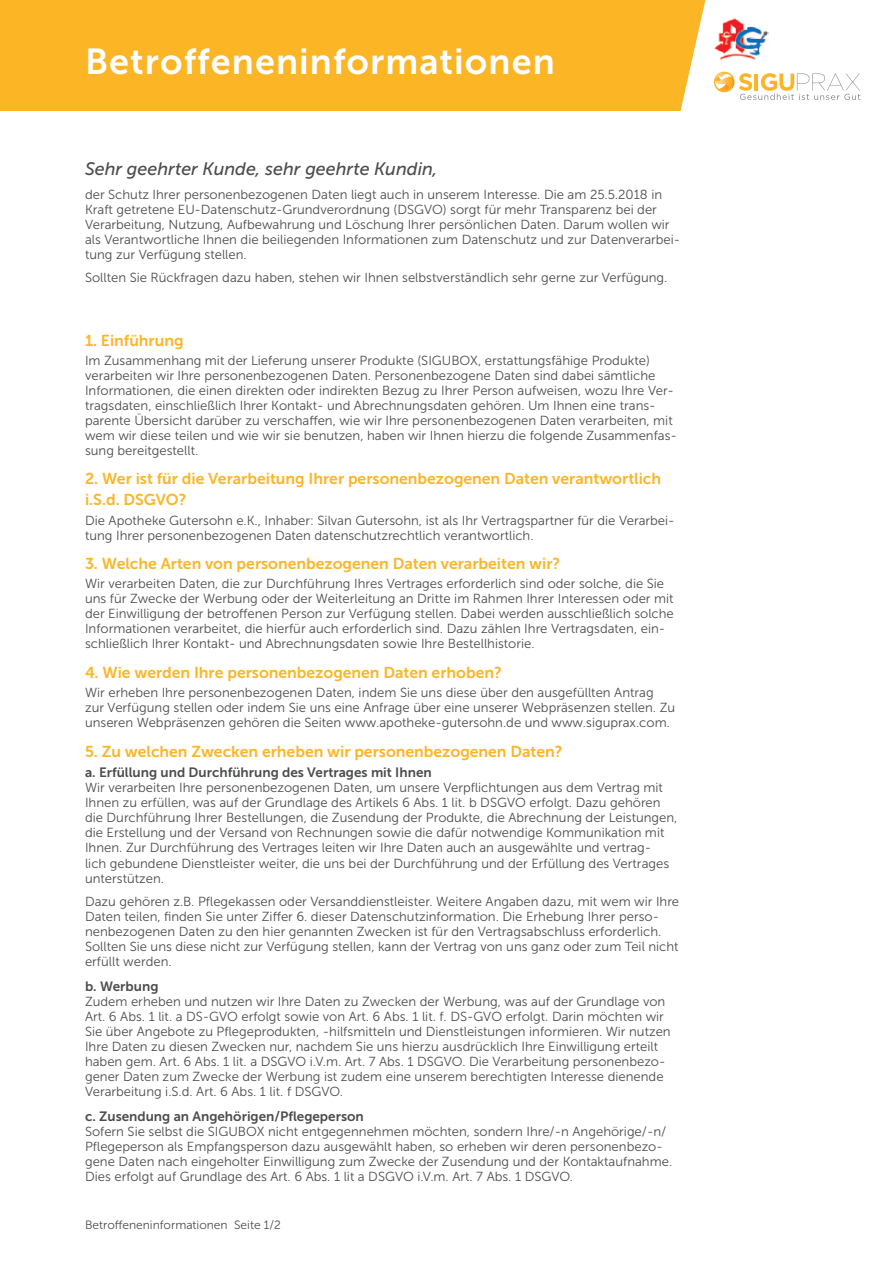
<style>
.page{position:relative;width:893px;height:1263px;background:#fff}
.page>*{position:absolute;margin:0;border:0;box-sizing:border-box;transform-origin:0 0}
.t1{font:36px "Museo Sans 700";letter-spacing:.03em;color:#fff}
.t2{font:italic 18px "Museo Sans 500";color:#4b4c4d}
.t3{font:15.75px/21px "Museo Sans 700";color:#fcb525}
.t4{font:13.5px "Museo Sans 700";color:#4b4c4d}
.t5{font:13.2px/15px "Museo Sans 300";color:#4b4c4d}
.t6{font:12px "Museo Sans 300";color:#4b4c4d}
</style>
<div class="page">
<div style="left:0;top:0;width:893px;height:111px;background:#fcb525"></div>
<svg style="left:680px;top:0;width:213px;height:111px;background:#fdf5e7"></svg>
<img style="left:714px;top:18px;width:55px;height:42px">
<h1 class="t1" style="left:85px;top:41px;width:471px">Betroffeneninformationen</h1>
<h2 class="t2" style="left:85px;top:159px;width:354px">Sehr geehrter Kunde, sehr geehrte Kundin,</h2>
<p class="t5" style="left:85px;top:187px;width:597px">der Schutz Ihrer personenbezogenen Daten liegt auch in unserem Interesse. Die am 25.5.2018 in Kraft getretene EU-Datenschutz-Grundverordnung (DSGVO) sorgt für mehr Transparenz bei der Verarbeitung, Nutzung, Aufbewahrung und Löschung Ihrer persönlichen Daten. Darum wollen wir als Verantwortliche Ihnen die beiliegenden Informationen zum Datenschutz und zur Datenverarbei&shy;tung zur Verfügung stellen.</p>
<p class="t5" style="left:85px;top:270px;width:584px">Sollten Sie Rückfragen dazu haben, stehen wir Ihnen selbstverständlich sehr gerne zur Verfügung.</p>
<p class="t3" style="left:85px;top:330px;width:100px">1. Einführung</p>
<p class="t5" style="left:85px;top:353px;width:593px">Im Zusammenhang mit der Lieferung unserer Produkte (SIGUBOX, erstattungsfähige Produkte) verarbeiten wir Ihre personenbezogenen Daten. Personenbezogene Daten sind dabei sämtliche Informationen, die einen direkten oder indirekten Bezug zu Ihrer Person aufweisen, wozu Ihre Ver&shy;tragsdaten, einschließlich Ihrer Kontakt- und Abrechnungsdaten gehören. Um Ihnen eine trans&shy;parente Übersicht darüber zu verschaffen, wie wir Ihre personenbezogenen Daten verarbeiten, mit wem wir diese teilen und wie wir sie benutzen, haben wir Ihnen hierzu die folgende Zusammenfas&shy;sung bereitgestellt.</p>
<p class="t3" style="left:85px;top:468px;width:578px">2. Wer ist für die Verarbeitung Ihrer personenbezogenen Daten verantwortlich i.S.d. DSGVO?</p>
<p class="t5" style="left:85px;top:513px;width:591px">Die Apotheke Gutersohn e.K., Inhaber: Silvan Gutersohn, ist als Ihr Vertragspartner für die Verarbei&shy;tung Ihrer personenbezogenen Daten datenschutzrechtlich verantwortlich.</p>
<p class="t3" style="left:85px;top:553px;width:477px">3. Welche Arten von personenbezogenen Daten verarbeiten wir?</p>
<p class="t5" style="left:85px;top:576px;width:590px">Wir verarbeiten Daten, die zur Durchführung Ihres Vertrages erforderlich sind oder solche, die Sie uns für Zwecke der Werbung oder der Weiterleitung an Dritte im Rahmen Ihrer Interessen oder mit der Einwilligung der betroffenen Person zur Verfügung stellen. Dabei werden ausschließlich solche Informationen verarbeitet, die hierfür auch erforderlich sind. Dazu zählen Ihre Vertragsdaten, ein&shy;schließlich Ihrer Kontakt- und Abrechnungsdaten sowie Ihre Bestellhistorie.</p>
<p class="t3" style="left:85px;top:662px;width:418px">4. Wie werden Ihre personenbezogenen Daten erhoben?</p>
<p class="t5" style="left:85px;top:685px;width:592px">Wir erheben Ihre personenbezogenen Daten, indem Sie uns diese über den ausgefüllten Antrag zur Verfügung stellen oder indem Sie uns eine Anfrage über eine unserer Webpräsenzen stellen. Zu unseren Webpräsenzen gehören die Seiten www.apotheke-gutersohn.de und www.siguprax.com.</p>
<p class="t3" style="left:85px;top:741px;width:479px">5. Zu welchen Zwecken erheben wir personenbezogenen Daten?</p>
<p class="t4" style="left:85px;top:765px;width:348px">a. Erfüllung und Durchführung des Vertrages mit Ihnen</p>
<p class="t5" style="left:85px;top:780px;width:594px">Wir verarbeiten Ihre personenbezogenen Daten, um unsere Verpflichtungen aus dem Vertrag mit Ihnen zu erfüllen, was auf der Grundlage des Artikels 6 Abs. 1 lit. b DSGVO erfolgt. Dazu gehören die Durchführung Ihrer Bestellungen, die Zusendung der Produkte, die Abrechnung der Leistungen, die Erstellung und der Versand von Rechnungen sowie die dafür notwendige Kommunikation mit Ihnen. Zur Durchführung des Vertrages leiten wir Ihre Daten auch an ausgewählte und vertrag-<br>lich gebundene Dienstleister weiter, die uns bei der Durchführung und der Erfüllung des Vertrages unterstützen.</p>
<p class="t5" style="left:85px;top:894px;width:596px">Dazu gehören z.B. Pflegekassen oder Versanddienstleister. Weitere Angaben dazu, mit wem wir Ihre Daten teilen, finden Sie unter Ziffer 6. dieser Datenschutzinformation. Die Erhebung Ihrer perso&shy;nenbezogenen Daten zu den hier genannten Zwecken ist für den Vertragsabschluss erforderlich.<br>Sollten Sie uns diese nicht zur Verfügung stellen, kann der Vertrag von uns ganz oder zum Teil nicht erfüllt werden.</p>
<p class="t4" style="left:85px;top:979px;width:75px">b. Werbung</p>
<p class="t5" style="left:85px;top:994px;width:587px">Zudem erheben und nutzen wir Ihre Daten zu Zwecken der Werbung, was auf der Grundlage von Art. 6 Abs. 1 lit. a DS-GVO erfolgt sowie von Art. 6 Abs. 1 lit. f. DS-GVO erfolgt. Darin möchten wir Sie über Angebote zu Pflegeprodukten, -hilfsmitteln und Dienstleistungen informieren. Wir nutzen Ihre Daten zu diesen Zwecken nur, nachdem Sie uns hierzu ausdrücklich Ihre Einwilligung erteilt haben gem. Art. 6 Abs. 1 lit. a DSGVO i.V.m. Art. 7 Abs. 1 DSGVO. Die Verarbeitung personenbezo&shy;gener Daten zum Zwecke der Werbung ist zudem eine unserem berechtigten Interesse dienende Verarbeitung i.S.d. Art. 6 Abs. 1 lit. f DSGVO.</p>
<p class="t4" style="left:85px;top:1109px;width:280px">c. Zusendung an Angehörigen/Pflegeperson</p>
<p class="t5" style="left:85px;top:1124px;width:589px">Sofern Sie selbst die SIGUBOX nicht entgegennehmen möchten, sondern Ihre/-n Angehörige/-n/ Pflegeperson als Empfangsperson dazu ausgewählt haben, so erheben wir deren personenbezo&shy;gene Daten nach eingeholter Einwilligung zum Zwecke der Zusendung und der Kontaktaufnahme.<br>Dies erfolgt auf Grundlage des Art. 6 Abs. 1 lit a DSGVO i.V.m. Art. 7 Abs. 1 DSGVO.</p>
<p class="t6" style="left:85px;top:1219px;width:198px">Betroffeneninformationen Seite 1/2</p>
</div>
